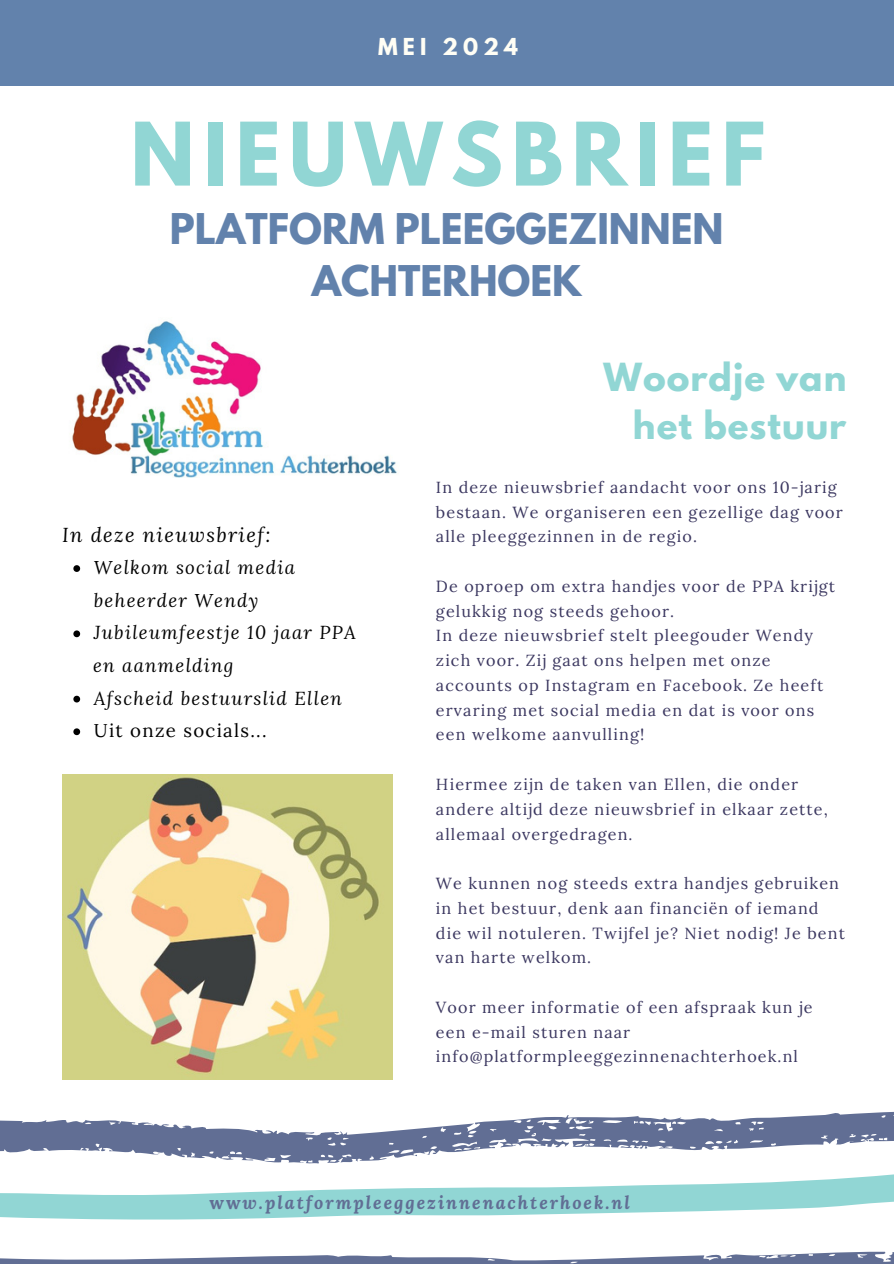
<style>
.page{position:relative;width:894px;height:1264px;background:#fff}
.page>*{position:absolute;margin:0;border:0;box-sizing:border-box;transform-origin:0 0}
.t1{font:700 77.55px "League Spartan";letter-spacing:.11em;color:#91d6d4}
.t2{font:700 37.5px/51.8px "League Spartan";color:#6282ac;text-align:center}
.t3{font:700 34.35px/47.2px "League Spartan";letter-spacing:.03em;color:#91d6d4;text-align:right}
.t4{font:700 20.7px "League Spartan";letter-spacing:.25em;color:#fffef5}
.t5{font:italic 20.1px "Lora";letter-spacing:.07em;color:#000}
.t6{font:italic 18.6px/32.7px "Lora";letter-spacing:.07em;color:#000}
.t7{font:18.6px "Lora";letter-spacing:.07em;color:#000}
.t8{font:italic 700 18px "Lora";letter-spacing:.11em;color:#616e94}
.t9{font:16.05px/24.8px "Lora";letter-spacing:.07em;color:#3b3760}
.s1{font-style:normal}
</style>
<div class="page">
<div style="left:0;top:0;width:893px;height:85px;background:#6282ac"></div>
<img style="left:72px;top:321px;width:325px;height:156px">
<svg style="left:0;top:1112px;width:893px;height:52px"></svg>
<svg style="left:0;top:1251px;width:893px;height:12px"></svg>
<svg style="left:0;top:1174px;width:893px;height:46px;fill:#91d6d4"></svg>
<img style="left:62px;top:774px;width:330px;height:305px">
<svg style="left:73px;top:565px;width:7px;height:7px"></svg>
<svg style="left:73px;top:630px;width:7px;height:7px"></svg>
<svg style="left:73px;top:695px;width:7px;height:7px"></svg>
<svg style="left:73px;top:728px;width:7px;height:7px"></svg>
<h4 class="t4" style="left:378px;top:36px;width:141px">MEI 2024</h4>
<p class="t1" style="left:130px;top:116px;width:636px">NIEUWSBRIEF</p>
<p class="t2" style="left:170px;top:208px;width:555px">PLATFORM PLEEGGEZINNEN<br>ACHTERHOEK</p>
<p class="t5" style="left:62px;top:521px;width:210px">In deze nieuwsbrief:</p>
<h3 class="t6" style="left:94px;top:550px;width:202px">Welkom social media beheerder Wendy</h3>
<p class="t6" style="left:94px;top:616px;width:264px">Jubileumfeestje 10 jaar PPA</p>
<p class="t6" style="left:93px;top:648px;width:142px">en aanmelding</p>
<p class="t6" style="left:94px;top:681px;width:250px">Afscheid bestuurslid Ellen</p>
<p class="t7" style="left:94px;top:718px;width:174px">Uit onze socials...</p>
<p class="t3" style="left:603px;top:358px;width:244px">Woordje van het bestuur</p>
<p class="t9" style="left:436px;top:474px;width:408px">In deze nieuwsbrief aandacht voor ons 10-jarig bestaan. We organiseren een gezellige dag voor alle pleeggezinnen in de regio.</p>
<h5 class="t9" style="left:436px;top:573px;width:400px">De oproep om extra handjes voor de PPA krijgt gelukkig nog steeds gehoor.</h5>
<p class="t9" style="left:436px;top:623px;width:388px">In deze nieuwsbrief stelt pleegouder Wendy zich voor. Zij gaat ons helpen met onze accounts op Instagram en Facebook. Ze heeft ervaring met social media en dat is voor ons een welkome aanvulling!</p>
<p class="t9" style="left:436px;top:771px;width:393px">Hiermee zijn de taken van Ellen, die onder andere altijd deze nieuwsbrief in elkaar zette, allemaal overgedragen.</p>
<p class="t9" style="left:436px;top:870px;width:410px">We kunnen nog steeds extra handjes gebruiken in het bestuur, denk aan financiën of iemand die wil notuleren. Twijfel je? Niet nodig! Je bent van harte welkom.</p>
<p class="t9" style="left:436px;top:994px;width:378px">Voor meer informatie of een afspraak kun je een e-mail sturen naar info@platformpleeggezinnenachterhoek.nl</p>
<p class="t8" style="left:209px;top:1189px;width:422px"><span class="s1">ww</span>w.platformpleeggezinnenachterhoek.nl</p>
</div>
